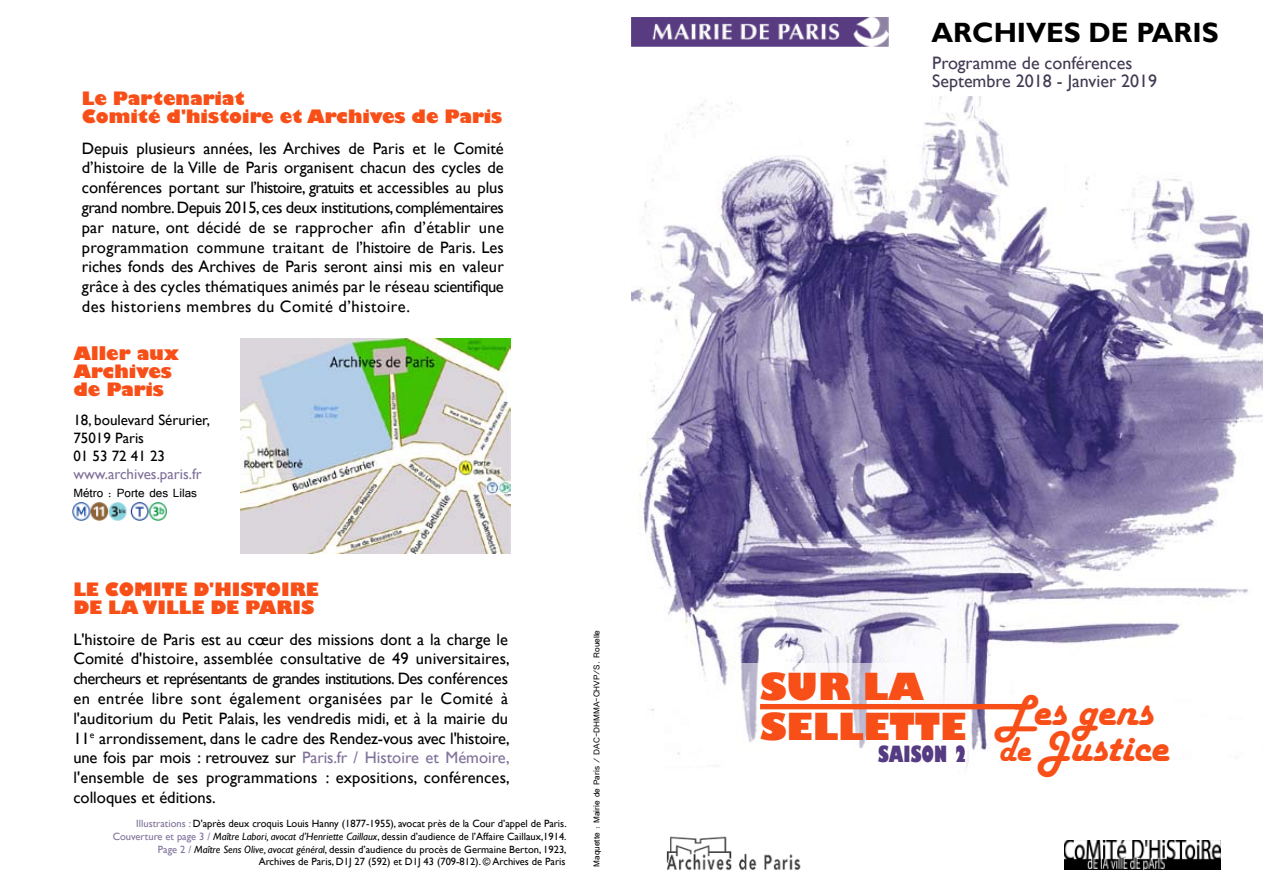
<style>
.page{position:relative;width:1263px;height:893px;background:#fff}
.page>*{position:absolute;margin:0;border:0;box-sizing:border-box;transform-origin:0 0}
.t1{font:800 36.3px/39.8px "Gill Sans";color:#f84f18}
.t2{font:700 27.9px "Gill Sans";color:#000}
.t3{font:800 condensed 21.75px "Gill Sans";color:#553b81}
.t4{font:800 18px/18px "Gill Sans";color:#f84f18}
.t5{font:18px/18px "Gill Sans";color:#433a53}
.t6{font:16.5px/19.8px "Gill Sans";letter-spacing:.01em;color:#000;text-align:justify}
.t7{font:15px/18px "Gill Sans";color:#000}
.t8{font:15px "Gill Sans";color:#7f7199}
.t9{font:15px "Tunga";color:#000}
.t10{font:10.5px/12.6px "Gill Sans";color:#000;text-align:right}
.t11{font:10.5px "Tunga";color:#000}
.s1{color:#7f7199}
.s2{font-style:italic}
.s3{font-family:"Harlow Solid";font-weight:400;font-stretch:normal;font-size:36px;color:#f84f18}
.s4{font-family:"Harlow Solid";font-weight:400;font-stretch:normal;font-size:45px;color:#f84f18}
</style>
<div class="page">
<img style="left:631px;top:97px;width:632px;height:661px">
<img style="left:631px;top:17px;width:258px;height:29px">
<img style="left:1064px;top:840px;width:156px;height:29px">
<img style="left:666px;top:836px;width:135px;height:34px">
<img style="left:240px;top:338px;width:271px;height:216px">
<img style="left:72px;top:503px;width:95px;height:18px">
<div style="left:738px;top:663px;width:233px;height:108px;background:#fff"></div>
<div style="left:760px;top:704px;width:263px;height:5px;background:#f84f18"></div>
<p class="t4" style="left:82px;top:91px;width:422px">Le Partenariat<br>Comité d'histoire et Archives de Paris</p>
<p class="t6" style="left:82px;top:138px;width:424px">Depuis plusieurs années, les Archives de Paris et le Comité d’histoire de la Ville de Paris organisent chacun des cycles de conférences portant sur l’histoire, gratuits et accessibles au plus grand nombre. Depuis 2015, ces deux institutions, complémentaires par nature, ont décidé de se rapprocher afin d’établir une programmation commune traitant de l’histoire de Paris. Les riches fonds des Archives de Paris seront ainsi mis en valeur grâce à des cycles thématiques animés par le réseau scientifique des historiens membres du Comité d’histoire.</p>
<p class="t4" style="left:73px;top:346px;width:107px">Aller aux<br>Archives de Paris</p>
<p class="t7" style="left:73px;top:411px;width:138px">18, boulevard Sérurier,<br>75019 Paris<br>01 53 72 41 23</p>
<p class="t8" style="left:73px;top:465px;width:130px">www.archives.paris.fr</p>
<p class="t9" style="left:73px;top:483px;width:125px">Métro : Porte des Lilas</p>
<p class="t4" style="left:73px;top:582px;width:247px">LE COMITE D'HISTOIRE<br>DE LA VILLE DE PARIS</p>
<p class="t6" style="left:73px;top:629px;width:438px">L'histoire de Paris est au cœur des missions dont a la charge le Comité d'histoire, assemblée consultative de 49 universitaires, chercheurs et représentants de grandes institutions. Des conférences en entrée libre sont également organisées par le Comité à l'auditorium du Petit Palais, les vendredis midi, et à la mairie du 11<sup>e</sup> arrondissement, dans le cadre des Rendez-vous avec l'histoire, une fois par mois : retrouvez sur <span class="s1">Paris.fr / Histoire et Mémoire, </span>l'ensemble de ses programmations : expositions, conférences, colloques et éditions.</p>
<p class="t10" style="left:113px;top:818px;width:455px"><span class="s1">Illustrations :</span> D'après deux croquis Louis Hanny (1877-1955), avocat près de la Cour d’appel de Paris.<br><span class="s1">Couverture et page 3 /</span> <span class="s2">Maître Labori, avocat d’Henriette Caillaux</span>, dessin d’audience de l’Affaire Caillaux,1914.<br><span class="s1">Page 2 /</span> <span class="s2">Maître Sens Olive, avocat général</span>, dessin d’audience du procès de Germaine Berton, 1923,<br>Archives de Paris, D1J 27 (592) et D1J 43 (709-812). © Archives de Paris</p>
<p class="t11" style="left:590px;top:867px;width:238px;rotate:-90deg">Maquette : Mairie de Paris / DAC-DHMMA-CHVP/S. Rouelle</p>
<h2 class="t2" style="left:931px;top:16px;width:289px">ARCHIVES DE PARIS</h2>
<p class="t5" style="left:932px;top:54px;width:227px">Programme de conférences<br>Septembre 2018 - Janvier 2019</p>
<h1 class="t1" style="left:760px;top:670px;width:395px">SUR LA<br>SELLETTE <sup>Les</sup> <sup>gens</sup></h1>
<h3 class="t3" style="left:878px;top:741px;width:292px">SAISON 2 <span class="s3">de</span> <span class="s4">Justice</span></h3>
</div>
